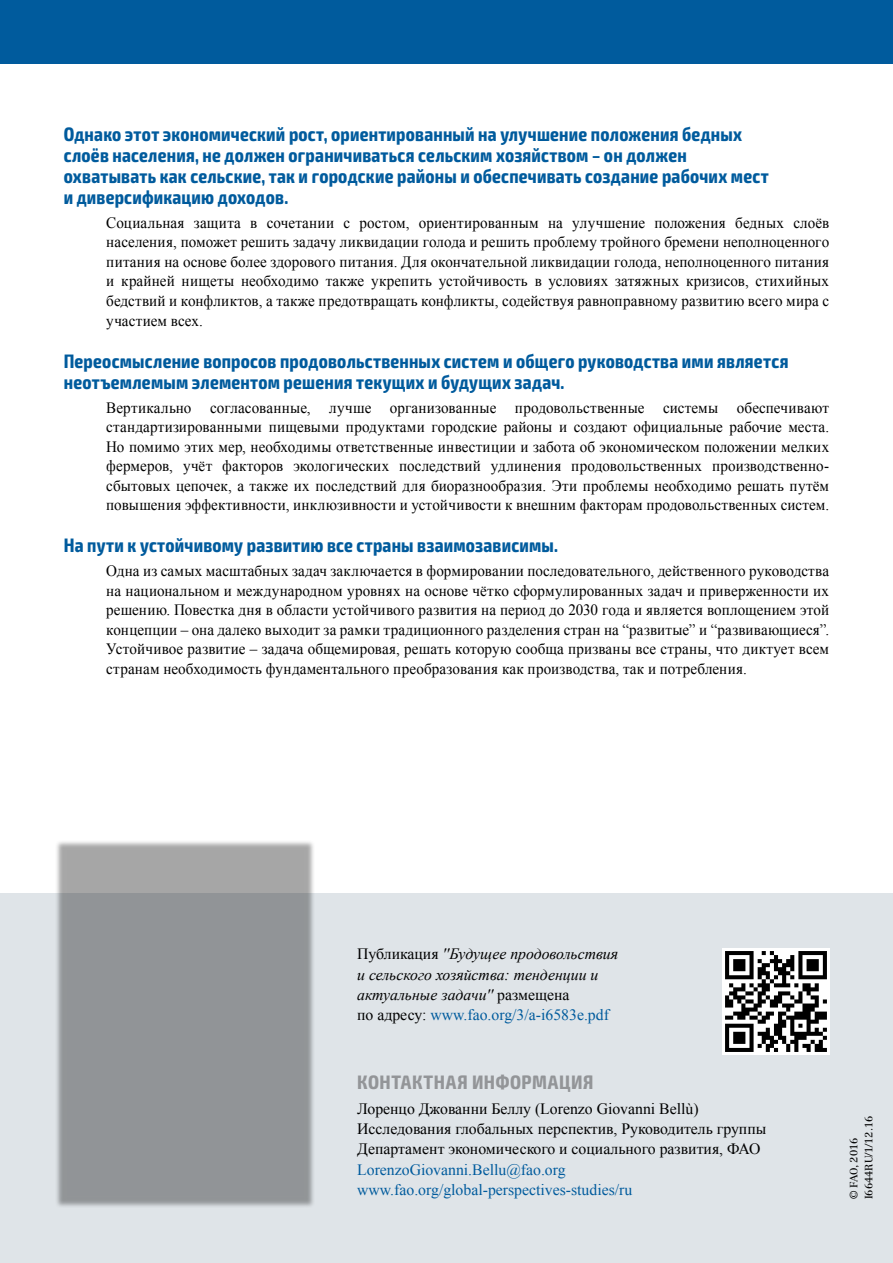
<style>
.page{position:relative;width:893px;height:1263px;background:#fff}
.page>*{position:absolute;margin:0;border:0;box-sizing:border-box;transform-origin:0 0}
.t1{font:700 condensed 19.5px/21px "Exo 2";letter-spacing:.015em;color:#005b9d;scale:.96 1}
.t2{font:700 condensed 19.5px "Exo 2";letter-spacing:.03em;color:#939598}
.t3{font:15.75px/19.5px "Times New Roman";color:#000;text-align:justify;scale:.96 1}
.t4{font:15.75px/20.2px "Times New Roman";color:#000}
.t5{font:italic 15.75px/20.2px "Times New Roman";color:#000}
.t6{font:15.75px/20.2px "Times New Roman";color:#005b9d}
.t7{font:10.5px/15px "Centennial LT Std";color:#000}
.s1{font-style:normal}
.s2{font-style:normal;color:#005b9d}
</style>
<div class="page">
<div style="left:0;top:0;width:893px;height:64px;background:#005b9d"></div>
<div style="left:0;top:893px;width:893px;height:370px;background:#dfe4e8"></div>
<div style="left:55px;top:839px;width:260px;height:369px;background:#000;opacity:.35"></div>
<img style="left:64px;top:840px;width:251px;height:359px">
<img style="left:723px;top:948px;width:106px;height:106px">
<hr style="left:892px;top:0;width:1px;height:629px;background:#005b9d">
<p class="t1" style="left:64px;top:124px;width:736px">Однако этот экономический рост, ориентированный на улучшение положения бедных слоёв населения, не должен ограничиваться сельским хозяйством – он должен охватывать как сельские, так и городские районы и обеспечивать создание рабочих мест и диверсификацию доходов.</p>
<p class="t3" style="left:106px;top:213px;width:755px">Социальная защита в сочетании с ростом, ориентированным на улучшение положения бедных слоёв населения, поможет решить задачу ликвидации голода и решить проблему тройного бремени неполноценного питания на основе более здорового питания. Для окончательной ликвидации голода, неполноценного питания и крайней нищеты необходимо также укрепить устойчивость в условиях затяжных кризисов, стихийных бедствий и конфликтов, а также предотвращать конфликты, содействуя равноправному развитию всего мира с участием всех.</p>
<p class="t1" style="left:64px;top:351px;width:756px">Переосмысление вопросов продовольственных систем и общего руководства ими является неотъемлемым элементом решения текущих и будущих задач.</p>
<p class="t3" style="left:106px;top:397px;width:754px">Вертикально согласованные, лучше организованные продовольственные системы обеспечивают стандартизированными пищевыми продуктами городские районы и создают официальные рабочие места.<br>Но помимо этих мер, необходимы ответственные инвестиции и забота об экономическом положении мелких фермеров, учёт факторов экологических последствий удлинения продовольственных производственно&shy;сбытовых цепочек, а также их последствий для биоразнообразия. Эти проблемы необходимо решать путём повышения эффективности, инклюзивности и устойчивости к внешним факторам продовольственных систем.</p>
<p class="t1" style="left:64px;top:535px;width:516px">На пути к устойчивому развитию все страны взаимозависимы.</p>
<p class="t3" style="left:106px;top:561px;width:754px">Одна из самых масштабных задач заключается в формировании последовательного, действенного руководства на национальном и международном уровнях на основе чётко сформулированных задач и приверженности их решению. Повестка дня в области устойчивого развития на период до 2030 года и является воплощением этой концепции – она далеко выходит за рамки традиционного разделения стран на “развитые” и “развивающиеся”.<br>Устойчивое развитие – задача общемировая, решать которую сообща призваны все страны, что диктует всем странам необходимость фундаментального преобразования как производства, так и потребления.</p>
<p class="t5" style="left:357px;top:943px;width:262px"><span class="s1">Публикация</span> ''Будущее продовольствия и сельского хозяйства: тенденции и актуальные задачи'' <span class="s1">размещена<br>по адресу:</span> <span class="s2">www.fao.org/3/a-i6583e.pdf</span></p>
<p class="t2" style="left:357px;top:1071px;width:238px">КОНТАКТНАЯ ИНФОРМАЦИЯ</p>
<p class="t4" style="left:357px;top:1098px;width:411px">Лоренцо Джованни Беллу (Lorenzo Giovanni Bellù)<br>Исследования глобальных перспектив, Руководитель группы<br>Департамент экономического и социального развития, ФАО</p>
<p class="t6" style="left:357px;top:1159px;width:277px">LorenzoGiovanni.Bellu@fao.org www.fao.org/global-perspectives-studies/ru</p>
<p class="t7" style="left:846px;top:1199px;width:85px;rotate:-90deg">© FAO, 2016<br>I6644RU/1/12.16</p>
</div>
